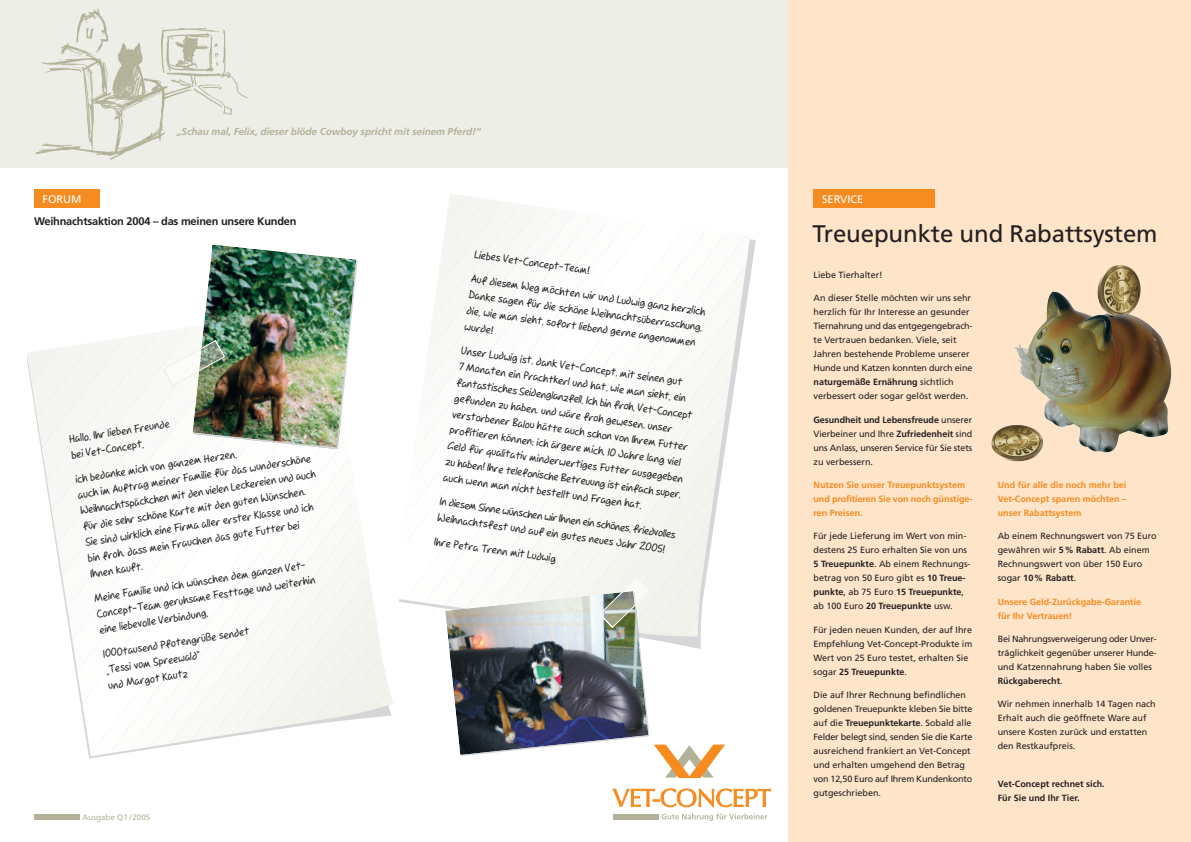
<style>
.page{position:relative;width:1191px;height:842px;background:#fff}
.page>*{position:absolute;margin:0;border:0;box-sizing:border-box;transform-origin:0 0}
.t1{font:24px "Frutiger";letter-spacing:-.005em;color:#231f20}
.t2{font:700 11px "Frutiger";letter-spacing:-.02em;color:#231f20}
.t3{font:11px "Frutiger";color:#fff}
.t4{font:10px/16px "Dupree";color:#231f20}
.t5{font:italic 700 10px "Frutiger";letter-spacing:-.01em;color:#b3b299}
.t6{font:9px/14px "Frutiger";color:#231f20}
.t7{font:700 9px/14px "Frutiger";color:#f68b1f}
.t8{font:700 9px/14px "Frutiger";color:#231f20}
.t9{font:8px "Frutiger";color:#b3b299}
.s1{font-weight:700}
</style>
<div class="page">
<svg style="left:444px;top:200px;width:312px;height:78px"></svg>
<svg style="left:430px;top:240px;width:14px;height:368px"></svg>
<svg style="left:444px;top:236px;width:306px;height:373px"></svg>
<svg style="left:459px;top:245px;width:291px;height:332px"></svg>
<svg style="left:473px;top:256px;width:277px;height:321px"></svg>
<svg style="left:487px;top:266px;width:263px;height:311px"></svg>
<svg style="left:502px;top:277px;width:248px;height:300px"></svg>
<svg style="left:516px;top:288px;width:234px;height:289px"></svg>
<svg style="left:530px;top:299px;width:220px;height:278px"></svg>
<svg style="left:545px;top:310px;width:205px;height:267px"></svg>
<svg style="left:559px;top:321px;width:191px;height:256px"></svg>
<svg style="left:573px;top:331px;width:177px;height:246px"></svg>
<svg style="left:587px;top:342px;width:163px;height:235px"></svg>
<svg style="left:597px;top:349px;width:153px;height:260px;fill:#f7f7f4"></svg>
<div style="left:788px;top:0;width:403px;height:842px;background:#fee4c9"></div>
<div style="left:814px;top:190px;width:121px;height:18px;background:#f68b1f"></div>
<div style="left:0;top:0;width:788px;height:168px;background:#eeeee8"></div>
<img style="left:35px;top:8px;width:213px;height:152px">
<div style="left:34px;top:190px;width:65px;height:18px;background:#f68b1f"></div>
<div style="left:34px;top:814px;width:46px;height:5px;background:#b3b299"></div>
<svg style="left:27px;top:343px;width:77px;height:415px"></svg>
<svg style="left:216px;top:621px;width:11px;height:118px"></svg>
<svg style="left:227px;top:629px;width:12px;height:108px"></svg>
<svg style="left:239px;top:621px;width:10px;height:115px"></svg>
<svg style="left:249px;top:537px;width:144px;height:197px;fill:#f5f5f0"></svg>
<img style="left:91px;top:246px;width:267px;height:375px">
<svg style="left:613px;top:789px;width:158px;height:18px"></svg>
<img style="left:446px;top:577px;width:278px;height:201px">
<div style="left:613px;top:814px;width:46px;height:5px;background:#b3b299"></div>
<svg style="left:662px;top:813px;width:105px;height:8px"></svg>
<img style="left:991px;top:265px;width:181px;height:197px">
<p class="t5" style="left:177px;top:127px;width:306px">„Schau mal, Felix, dieser blöde Cowboy spricht mit seinem Pferd!“</p>
<p class="t3" style="left:43px;top:195px;width:41px">FORUM</p>
<p class="t3" style="left:822px;top:195px;width:43px">SERVICE</p>
<p class="t2" style="left:34px;top:216px;width:264px">Weihnachtsaktion 2004 – das meinen unsere Kunden</p>
<p class="t4" style="left:68px;top:432px;width:103px;rotate:-9deg">Hallo, Ihr lieben Freunde bei Vet-Concept,</p>
<p class="t4" style="left:75px;top:472px;width:240px;rotate:-9deg">ich bedanke mich von ganzem Herzen,<br>auch im Auftrag meiner Familie für das wunderschöne Weihnachtspäckchen mit den vielen Leckereien und auch für die sehr schöne Karte mit den guten Wünschen.<br>Sie sind wirklich eine Firma aller erster Klasse und ich bin froh, dass mein Frauchen das gute Futter bei Ihnen kauft.</p>
<p class="t4" style="left:94px;top:591px;width:222px;rotate:-9deg">Meine Familie und ich wünschen dem ganzen Vet-<br>Concept-Team geruhsame Festtage und weiterhin eine liebevolle Verbindung.</p>
<p class="t4" style="left:102px;top:647px;width:149px;rotate:-9deg">1000tausend Pfotengrüße sendet „Tessi vom Spreewald“<br>und Margot Kautz</p>
<p class="t9" style="left:83px;top:813px;width:69px">Ausgabe Q1 /2005</p>
<p class="t4" style="left:476px;top:247px;width:118px;rotate:8deg">Liebes Vet-Concept-Team!</p>
<p class="t4" style="left:473px;top:271px;width:238px;rotate:8deg">Auf diesem Weg möchten wir und Ludwig ganz herzlich Danke sagen für die schöne Weihnachtsüberraschung, die, wie man sieht, sofort liebend gerne angenommen wurde!</p>
<p class="t4" style="left:463px;top:343px;width:240px;rotate:8deg">Unser Ludwig ist, dank Vet-Concept, mit seinen gut<br>7 Monaten ein Prachtkerl und hat, wie man sieht, ein fantastisches Seidenglanzfell. Ich bin froh, Vet-Concept gefunden zu haben, und wäre froh gewesen, unser verstorbener Balou hätte auch schon von Ihrem Futter profitieren können; ich ärgere mich, 10 Jahre lang viel Geld für qualitativ minderwertiges Futter ausgegeben zu haben! Ihre telefonische Betreuung ist einfach super, auch wenn man nicht bestellt und Fragen hat.</p>
<p class="t4" style="left:441px;top:494px;width:239px;rotate:8deg">In diesem Sinne wünschen wir Ihnen ein schönes, friedvolles<br>Weihnachtsfest und auf ein gutes neues Jahr 2005!</p>
<p class="t4" style="left:436px;top:534px;width:124px;rotate:8deg">Ihre Petra Trenn mit Ludwig</p>
<h1 class="t1" style="left:812px;top:224px;width:347px">Treuepunkte und Rabattsystem</h1>
<p class="t6" style="left:814px;top:268px;width:71px">Liebe Tierhalter!</p>
<p class="t6" style="left:814px;top:292px;width:160px">An dieser Stelle möchten wir uns sehr herzlich für Ihr Interesse an gesunder Tiernahrung und das entgegengebrach&shy;te Vertrauen bedanken. Viele, seit Jahren bestehende Probleme unserer Hunde und Katzen konnten durch eine <span class="s1">naturgemäße Ernährung</span> sichtlich verbessert oder sogar gelöst werden.</p>
<p class="t6" style="left:814px;top:413px;width:160px;text-align:justify"><span class="s1">Gesundheit und Lebensfreude</span> unserer Vierbeiner und Ihre <span class="s1">Zufriedenheit</span> sind uns Anlass, unseren Service für Sie stets zu verbessern.</p>
<p class="t7" style="left:814px;top:479px;width:160px">Nutzen Sie unser Treuepunktsystem und profitieren Sie von noch günstige&shy;ren Preisen.</p>
<p class="t6" style="left:814px;top:530px;width:159px">Für jede Lieferung im Wert von min&shy;destens 25 Euro erhalten Sie von uns <span class="s1">5 Treuepunkte</span>. Ab einem Rechnungs&shy;betrag von 50 Euro gibt es <span class="s1">10 Treue&shy;punkte</span>, ab 75 Euro <span class="s1">15 Treuepunkte</span>, ab 100 Euro <span class="s1">20 Treuepunkte</span> usw.</p>
<p class="t6" style="left:814px;top:623px;width:160px">Für jeden neuen Kunden, der auf Ihre Empfehlung Vet-Concept-Produkte im Wert von 25 Euro testet, erhalten Sie sogar <span class="s1">25 Treuepunkte</span>.</p>
<p class="t6" style="left:814px;top:689px;width:160px">Die auf Ihrer Rechnung befindlichen goldenen Treuepunkte kleben Sie bitte auf die <span class="s1">Treuepunktekarte</span>. Sobald alle Felder belegt sind, senden Sie die Karte ausreichend frankiert an Vet-Concept und erhalten umgehend den Betrag von 12,50 Euro auf Ihrem Kundenkonto gutgeschrieben.</p>
<p class="t7" style="left:998px;top:479px;width:130px;text-align:justify">Und für alle die noch mehr bei Vet-Concept sparen möchten – unser Rabattsystem</p>
<p class="t6" style="left:998px;top:530px;width:160px">Ab einem Rechnungswert von 75 Euro gewähren wir <span class="s1">5% Rabatt</span>. Ab einem<br>Rechnungswert von über 150 Euro sogar <span class="s1">10% Rabatt</span>.</p>
<p class="t7" style="left:998px;top:595px;width:145px">Unsere Geld-Zurückgabe-Garantie für Ihr Vertrauen!</p>
<p class="t6" style="left:998px;top:633px;width:160px">Bei Nahrungsverweigerung oder Unver&shy;träglichkeit gegenüber unserer Hunde&shy;und Katzennahrung haben Sie volles<br><span class="s1">Rückgaberecht</span>.</p>
<p class="t6" style="left:998px;top:698px;width:159px">Wir nehmen innerhalb 14 Tagen nach<br>Erhalt auch die geöffnete Ware auf unsere Kosten zurück und erstatten den Restkaufpreis.</p>
<p class="t8" style="left:998px;top:777px;width:108px">Vet-Concept rechnet sich.<br>Für Sie und Ihr Tier.</p>
</div>
